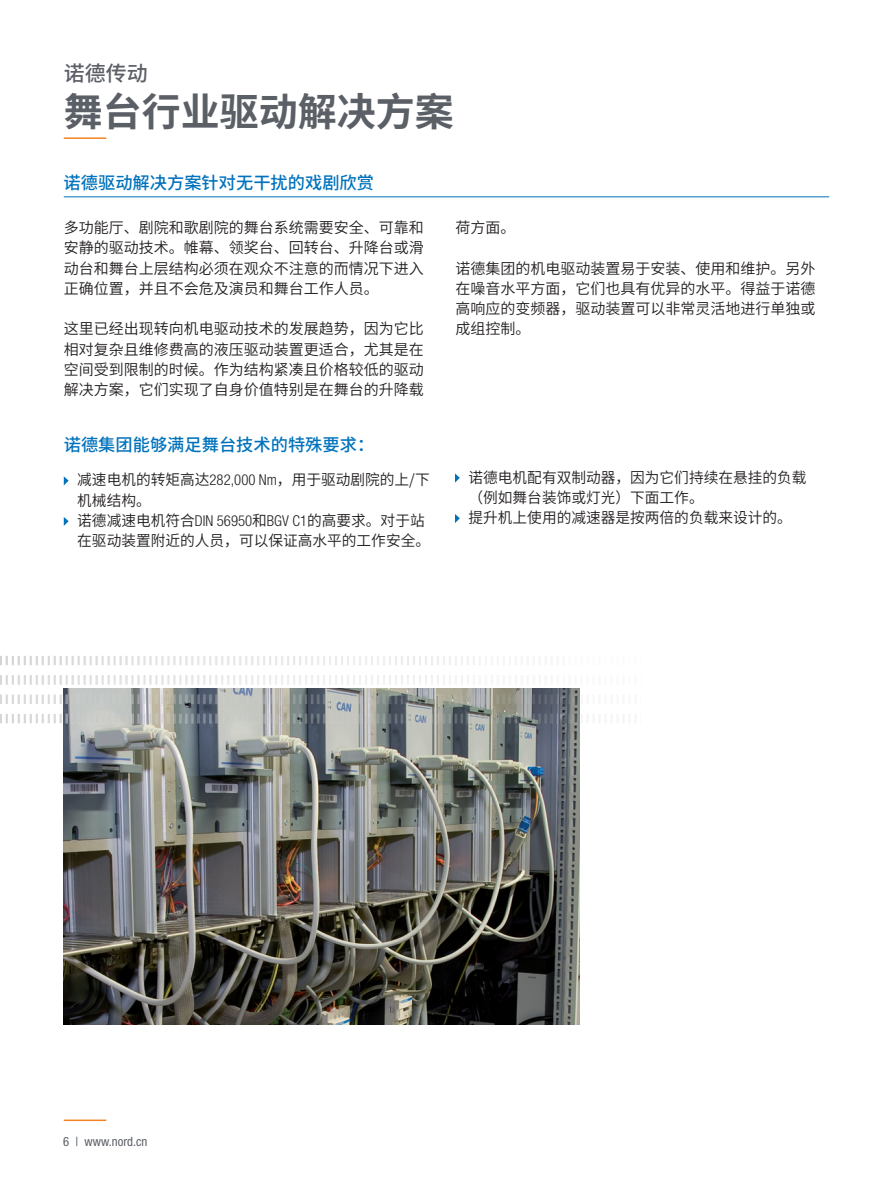
<style>
.page{position:relative;width:893px;height:1188px;background:#fff}
.page>*{position:absolute;margin:0;border:0;box-sizing:border-box;transform-origin:0 0}
.t1{font:700 39px "Source Han Sans CN";color:#5b5f66}
.t2{font:500 21px "Source Han Sans CN";color:#5b5f66}
.t3{font:500 17.25px "Source Han Sans CN";color:#0072bc}
.t4{font:15px/20.2px "Source Han Sans CN";color:#231f20;text-align:justify}
.t5{font:condensed 12.75px "Helvetica Neue LT Std";color:#5b5f66}
.s1{font-family:"Helvetica Neue LT Std";font-weight:300;font-stretch:condensed}
</style>
<div class="page">
<hr style="left:64px;top:1120px;width:42px;height:1px;background:#f58220">
<hr style="left:64px;top:137px;width:42px;height:2px;background:#f58220">
<img style="left:64px;top:729px;width:515px;height:296px">
<img style="left:0;top:656px;width:618px;height:73px">
<hr style="left:64px;top:197px;width:765px;height:1px;background:#0072bc">
<svg style="left:64px;top:476px;width:5px;height:9px"></svg>
<svg style="left:64px;top:517px;width:5px;height:9px"></svg>
<svg style="left:455px;top:474px;width:5px;height:9px"></svg>
<svg style="left:455px;top:514px;width:5px;height:9px"></svg>
<h2 class="t2" style="left:64px;top:62px;width:85px">诺德传动</h2>
<h1 class="t1" style="left:64px;top:89px;width:392px">舞台行业驱动解决方案</h1>
<p class="t3" style="left:64px;top:173px;width:312px">诺德驱动解决方案针对无干扰的戏剧欣赏</p>
<p class="t4" style="left:64px;top:218px;width:362px">多功能厅、剧院和歌剧院的舞台系统需要安全、可靠和安静的驱动技术。帷幕、领奖台、回转台、升降台或滑动台和舞台上层结构必须在观众不注意的而情况下进入正确位置，并且不会危及演员和舞台工作人员。</p>
<p class="t4" style="left:64px;top:319px;width:362px">这里已经出现转向机电驱动技术的发展趋势，因为它比相对复杂且维修费高的液压驱动装置更适合，尤其是在空间受到限制的时候。作为结构紧凑且价格较低的驱动解决方案，它们实现了自身价值特别是在舞台的升降载</p>
<p class="t3" style="left:64px;top:435px;width:312px">诺德集团能够满足舞台技术的特殊要求：</p>
<p class="t4" style="left:455px;top:218px;width:61px">荷方面。</p>
<p class="t4" style="left:455px;top:258px;width:362px">诺德集团的机电驱动装置易于安装、使用和维护。另外在噪音水平方面，它们也具有优异的水平。得益于诺德高响应的变频器，驱动装置可以非常灵活地进行单独或成组控制。</p>
<p class="t4" style="left:77px;top:470px;width:354px;text-align:left">减速电机的转矩高达<span class="s1">282,000 Nm</span>，用于驱动剧院的上/下机械结构。<br>诺德减速电机符合<span class="s1">DIN 56950</span>和<span class="s1">BGV C1</span>的高要求。对于站在驱动装置附近的人员，可以保证高水平的工作安全。</p>
<p class="t4" style="left:468px;top:467px;width:340px;text-align:left">诺德电机配有双制动器，因为它们持续在悬挂的负载（例如舞台装饰或灯光）下面工作。<br>提升机上使用的减速器是按两倍的负载来设计的。</p>
<p class="t5" style="left:63px;top:1134px;width:86px">6 | www.nord.cn</p>
</div>
